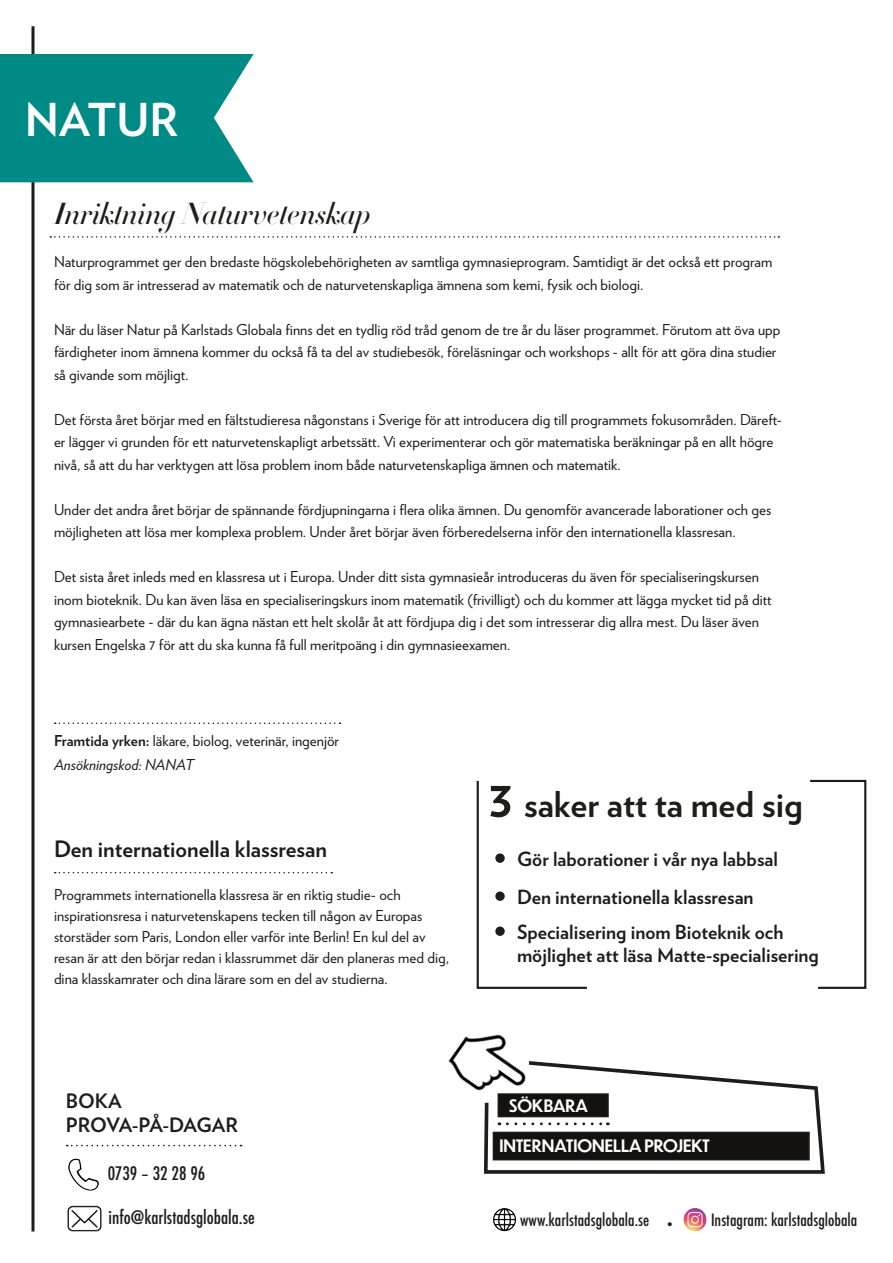
<style>
.page{position:relative;width:893px;height:1263px;background:#fff}
.page>*{position:absolute;margin:0;border:0;box-sizing:border-box;transform-origin:0 0}
.t1{font:700 45.3px "Verlag";color:#fff}
.t2{font:700 35.55px "Verlag";color:#1d1d1b}
.Kursiv_17pkt{font:italic 500 30px "Didot HTF 96";color:#1d1d1b}
.t3{font:700 22.5px "Verlag";color:#1d1d1b}
.t4{font:700 19.8px "Verlag";letter-spacing:-.005em;color:#1d1d1b}
.t5{font:700 19.5px "Verlag";color:#1d1d1b}
.t6{font:500 condensed 18.15px "Futura";color:#1d1d1b}
.t7{font:500 16.95px "Dunbar Low";color:#fff}
.t8{font:500 condensed 16.65px "Futura";color:#1d1d1b}
.Kursivt_13pkt{font:15px/22.5px "Verlag";color:#1d1d1b}
.Brödtext_10pkt{font:15px "Verlag";color:#1d1d1b}
.Brödtext_10pkt-2{font:italic 15px "Verlag";color:#1d1d1b}
.s1{font-weight:700}
.s2{font-size:52.95px}
.s3{font-size:33.15px}
</style>
<div class="page">
<svg style="left:484px;top:1064px;width:341px;height:110px"></svg>
<div style="left:493px;top:1132px;width:316px;height:28px;background:#13120e"></div>
<div style="left:493px;top:1132px;width:317px;height:28px;border:1px solid #1d1d1b"></div>
<img style="left:448px;top:1034px;width:124px;height:113px">
<svg style="left:55px;top:872px;width:277px;height:1px"></svg>
<img style="left:493px;top:1208px;width:23px;height:23px">
<img style="left:683px;top:1208px;width:24px;height:24px">
<svg style="left:50px;top:236px;width:729px;height:2px"></svg>
<hr style="left:32px;top:26px;width:2px;height:1205px;background:#1d1d1b">
<img style="left:67px;top:1205px;width:35px;height:27px">
<img style="left:68px;top:1158px;width:31px;height:33px">
<svg style="left:67px;top:1145px;width:174px;height:1px"></svg>
<svg style="left:0;top:54px;width:254px;height:128px;background:#13938f"></svg>
<svg style="left:476px;top:780px;width:111px;height:209px"></svg>
<svg style="left:810px;top:779px;width:57px;height:210px"></svg>
<div style="left:496px;top:854px;width:8px;height:8px;background:#1d1d1b;border-radius:50%"></div>
<div style="left:495px;top:853px;width:10px;height:10px;border:2px solid #1d1d1b;border-radius:50%"></div>
<div style="left:496px;top:927px;width:8px;height:8px;background:#1d1d1b;border-radius:50%"></div>
<div style="left:495px;top:926px;width:10px;height:10px;border:2px solid #1d1d1b;border-radius:50%"></div>
<div style="left:496px;top:892px;width:8px;height:8px;background:#1d1d1b;border-radius:50%"></div>
<div style="left:495px;top:891px;width:10px;height:10px;border:2px solid #1d1d1b;border-radius:50%"></div>
<svg style="left:55px;top:722px;width:285px;height:2px"></svg>
<p class="t1" style="left:25px;top:84px;width:155px">NATUR</p>
<p class="Kursiv_17pkt" style="left:54px;top:194px;width:318px">Inriktning Naturvetenskap</p>
<p class="Kursivt_13pkt" style="left:54px;top:250px;width:720px">Naturprogrammet ger den bredaste högskolebehörigheten av samtliga gymnasieprogram. Samtidigt är det också ett program för dig som är intresserad av matematik och de naturvetenskapliga ämnena som kemi, fysik och biologi.</p>
<p class="Kursivt_13pkt" style="left:54px;top:317px;width:728px">När du läser Natur på Karlstads Globala finns det en tydlig röd tråd genom de tre år du läser programmet. Förutom att öva upp färdigheter inom ämnena kommer du också få ta del av studiebesök, föreläsningar och workshops - allt för att göra dina studier så givande som möjligt.</p>
<p class="Kursivt_13pkt" style="left:54px;top:407px;width:729px">Det första året börjar med en fältstudieresa någonstans i Sverige för att introducera dig till programmets fokusområden. Däreft&shy;er lägger vi grunden för ett naturvetenskapligt arbetssätt. Vi experimenterar och gör matematiska beräkningar på en allt högre nivå, så att du har verktygen att lösa problem inom både naturvetenskapliga ämnen och matematik.</p>
<p class="Kursivt_13pkt" style="left:54px;top:497px;width:719px">Under det andra året börjar de spännande fördjupningarna i flera olika ämnen. Du genomför avancerade laborationer och ges möjligheten att lösa mer komplexa problem. Under året börjar även förberedelserna inför den internationella klassresan.</p>
<p class="Kursivt_13pkt" style="left:54px;top:565px;width:719px">Det sista året inleds med en klassresa ut i Europa. Under ditt sista gymnasieår introduceras du även för specialiseringskursen inom bioteknik. Du kan även läsa en specialiseringskurs inom matematik (frivilligt) och du kommer att lägga mycket tid på ditt gymnasiearbete - där du kan ägna nästan ett helt skolår åt att fördjupa dig i det som intresserar dig allra mest. Du läser även kursen Engelska 7 för att du ska kunna få full meritpoäng i din gymnasieexamen.</p>
<p class="Brödtext_10pkt" style="left:54px;top:730px;width:287px"><span class="s1">Framtida yrken:</span> läkare, biolog, veterinär, ingenjör</p>
<p class="Brödtext_10pkt-2" style="left:54px;top:753px;width:142px">Ansökningskod: NANAT</p>
<p class="t3" style="left:54px;top:831px;width:274px">Den internationella klassresan</p>
<p class="Kursivt_13pkt" style="left:54px;top:883px;width:397px;line-height:21px">Programmets internationella klassresa är en riktig studie- och inspirationsresa i naturvetenskapens tecken till någon av Europas storstäder som Paris, London eller varför inte Berlin! En kul del av resan är att den börjar redan i klassrummet där den planeras med dig, dina klasskamrater och dina lärare som en del av studierna.</p>
<p class="t2" style="left:489px;top:776px;width:316px"><span class="s2">3</span> saker att ta med sig</p>
<p class="t5" style="left:517px;top:843px;width:262px">Gör laborationer i vår nya labbsal</p>
<p class="t5" style="left:517px;top:881px;width:238px">Den internationella klassresan</p>
<p class="t5" style="left:517px;top:916px;width:268px">Specialisering inom Bioteknik och</p>
<p class="t5" style="left:517px;top:940px;width:303px">möjlighet att läsa Matte-specialisering</p>
<p class="t4" style="left:66px;top:1086px;width:57px">BOKA</p>
<p class="t4" style="left:66px;top:1109px;width:174px">PROVA-PÅ-DAGAR</p>
<p class="t6" style="left:108px;top:1162px;width:99px">0739 – 32 28 96</p>
<p class="t6" style="left:109px;top:1205px;width:148px">info@karlstadsglobala.se</p>
<p class="t7" style="left:509px;top:1093px;width:80px">SÖKBARA</p>
<p class="t7" style="left:499px;top:1133px;width:212px">INTERNATIONELLA PROJEKT</p>
<p class="t8" style="left:520px;top:1209px;width:339px">www.karlstadsglobala.se <span class="s3">.</span> Instagram: karlstadsglobala</p>
</div>
